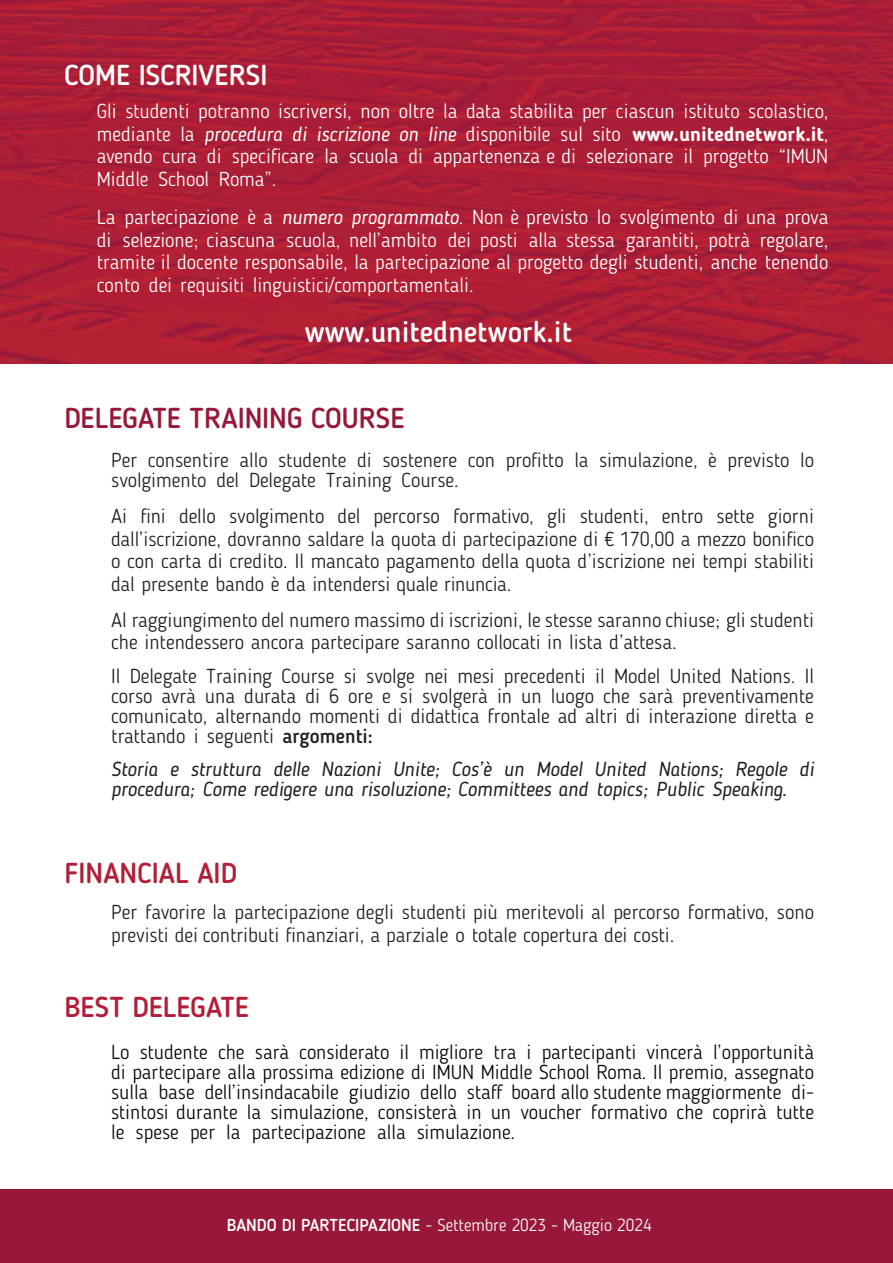
<style>
.page{position:relative;width:893px;height:1263px;background:#fff}
.page>*{position:absolute;margin:0;border:0;box-sizing:border-box;transform-origin:0 0}
.t1{font:500 29.4px "Blogger Sans";color:#fff}
.t2{font:500 28.65px "Blogger Sans";color:#b21e38}
.t3{font:500 28.65px "Blogger Sans";color:#971839}
.t4{font:500 28.65px "Blogger Sans";color:#fff}
.t5{font:300 20.1px/22.5px "Blogger Sans";color:#221d1c;text-align:justify}
.t6{font:300 20.1px/22.5px "Blogger Sans";color:#fff;text-align:justify}
.t7{font:300 20.1px/20.1px "Blogger Sans";color:#080704;text-align:justify}
.t8{font:300 20.1px/20.1px "Blogger Sans";color:#231f20}
.t9{font:italic 20.1px/20.1px "Blogger Sans";color:#221d1c}
.t10{font:300 17.1px "Blogger Sans";color:#fff}
.s1{font-weight:400;font-style:italic}
.s2{font-weight:700}
.s3{font-weight:500}
</style>
<div class="page">
<img style="left:0;top:0;width:893px;height:364px">
<div style="left:0;top:1190px;width:893px;height:73px;background:#971838"></div>
<h2 class="t4" style="left:64px;top:64px;width:205px">COME ISCRIVERSI</h2>
<p class="t6" style="left:97px;top:102px;width:733px">Gli studenti potranno iscriversi, non oltre la data stabilita per ciascun istituto scolastico, mediante la <span class="s1">procedura di iscrizione on line</span> disponibile sul sito <span class="s2">www.unitednetwork.it</span>, avendo cura di specificare la scuola di appartenenza e di selezionare il progetto “IMUN Middle School Roma”.</p>
<p class="t6" style="left:97px;top:208px;width:733px">La partecipazione è a <span class="s1">numero programmato</span>. Non è previsto lo svolgimento di una prova di selezione; ciascuna scuola, nell’ambito dei posti alla stessa garantiti, potrà regolare, tramite il docente responsabile, la partecipazione al progetto degli studenti, anche tenendo conto dei requisiti linguistici/comportamentali.</p>
<h1 class="t1" style="left:305px;top:320px;width:268px">www.unitednetwork.it</h1>
<h2 class="t3" style="left:64px;top:406px;width:342px">DELEGATE TRAINING COURSE</h2>
<p class="t8" style="left:111px;top:452px;width:704px">Per consentire allo studente di sostenere con profitto la simulazione, è previsto lo svolgimento del Delegate Training Course.</p>
<p class="t5" style="left:111px;top:507px;width:704px">Ai fini dello svolgimento del percorso formativo, gli studenti, entro sette giorni dall’iscrizione, dovranno saldare la quota di partecipazione di € 170,00 a mezzo bonifico o con carta di credito. Il mancato pagamento della quota d’iscrizione nei tempi stabiliti dal presente bando è da intendersi quale rinuncia.</p>
<p class="t5" style="left:111px;top:610px;width:704px">Al raggiungimento del numero massimo di iscrizioni, le stesse saranno chiuse; gli studenti che intendessero ancora partecipare saranno collocati in lista d’attesa.</p>
<p class="t5" style="left:111px;top:667px;width:704px;line-height:20.1px">Il Delegate Training Course si svolge nei mesi precedenti il Model United Nations. Il corso avrà una durata di 6 ore e si svolgerà in un luogo che sarà preventivamente comunicato, alternando momenti di didattica frontale ad altri di interazione diretta e trattando i seguenti <span class="s3">argomenti:</span></p>
<p class="t9" style="left:111px;top:761px;width:704px">Storia e struttura delle Nazioni Unite; Cos’è un Model United Nations; Regole di procedura; Come redigere una risoluzione; Committees and topics; Public Speaking.</p>
<h2 class="t2" style="left:64px;top:861px;width:174px">FINANCIAL AID</h2>
<p class="t8" style="left:111px;top:903px;width:704px;line-height:22.5px">Per favorire la partecipazione degli studenti più meritevoli al percorso formativo, sono previsti dei contributi finanziari, a parziale o totale copertura dei costi.</p>
<h2 class="t2" style="left:64px;top:995px;width:186px">BEST DELEGATE</h2>
<p class="t7" style="left:111px;top:1044px;width:704px">Lo studente che sarà considerato il migliore tra i partecipanti vincerà l’opportunità di partecipare alla prossima edizione di IMUN Middle School Roma. Il premio, assegnato sulla base dell’insindacabile giudizio dello staff board allo studente maggiormente di&shy;stintosi durante la simulazione, consisterà in un voucher formativo che coprirà tutte le spese per la partecipazione alla simulazione.</p>
<p class="t10" style="left:227px;top:1218px;width:426px"><span class="s3">BANDO DI PARTECIPAZIONE</span> - Settembre 2023 - Maggio 2024</p>
</div>
